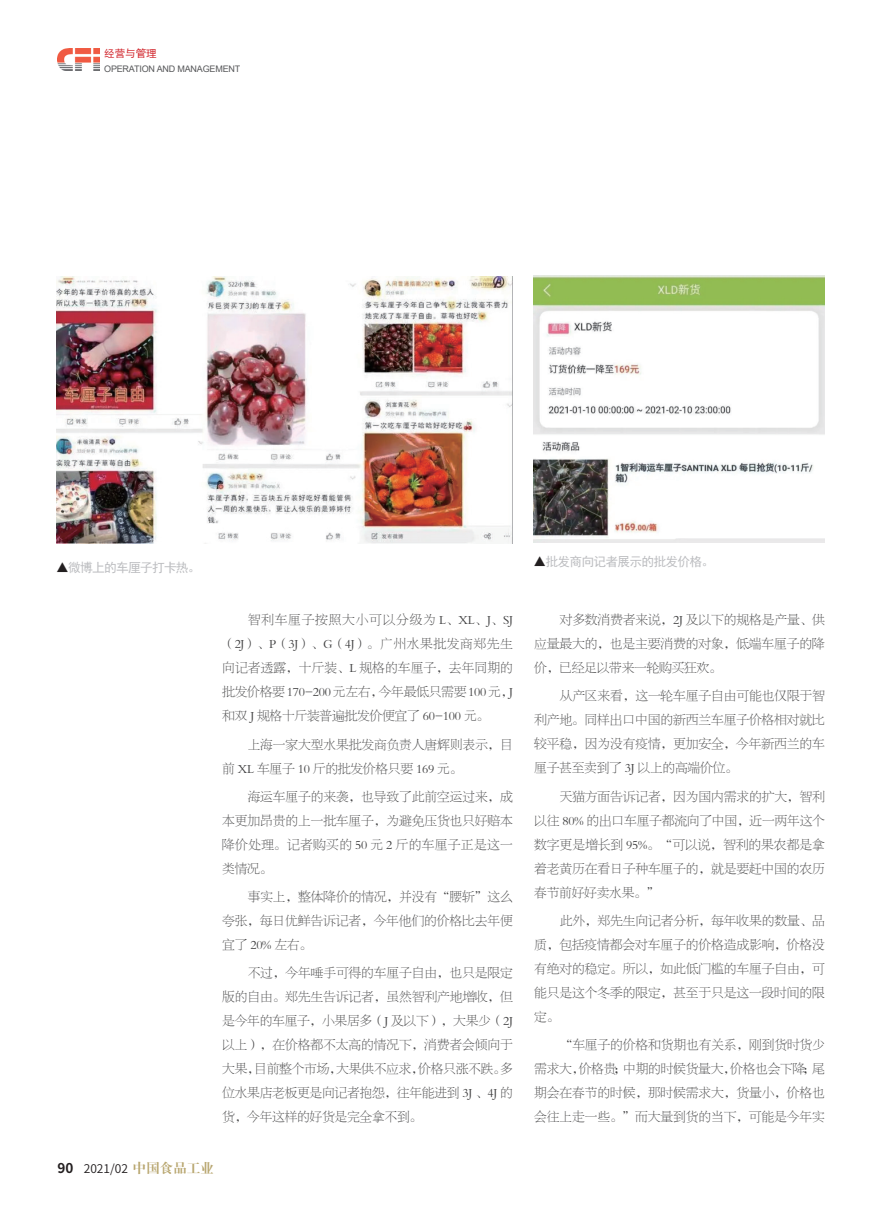
<style>
.page{position:relative;width:893px;height:1212px;background:#fff}
.page>*{position:absolute;margin:0;border:0;box-sizing:border-box;transform-origin:0 0}
.t1{font:12.75px/24px "FZBSK GBK1 0";letter-spacing:-.01em;color:#3e3e3f;text-align:justify}
.t2{font:12.75px "Sim Hei";letter-spacing:-.06em;color:#bcbdc0}
.t3{font:12px "Source Han Sans CN";color:#231f20}
.t4{font:10.5px "Sim Hei";color:#d1232a}
.t5{font:9px "Arial";letter-spacing:-.02em;color:#57585a}
.s1{color:#231f20}
.s2{font-weight:700;font-size:13.5px}
.s3{font-family:"H Ya 4 gj";font-size:13.5px;color:#b8a66f}
</style>
<div class="page">
<img style="left:57px;top:49px;width:42px;height:21px">
<img style="left:56px;top:276px;width:457px;height:268px">
<img style="left:534px;top:276px;width:291px;height:267px">
<p class="t4" style="left:104px;top:48px;width:54px">经营与管理</p>
<p class="t5" style="left:104px;top:62px;width:138px">OPERATION AND MANAGEMENT</p>
<p class="t2" style="left:56px;top:561px;width:146px"><span class="s1">▲</span>微博上的车厘子打卡热。</p>
<p class="t1" style="left:222px;top:608px;width:293px;text-indent:26px">智利车厘子按照大小可以分级为 L、XL、J、SJ（2J）、P（3J）、G（4J）。广州水果批发商郑先生向记者透露，十斤装、L 规格的车厘子，去年同期的批发价格要 170-200 元左右，今年最低只需要 100 元，J和双 J 规格十斤装普遍批发价便宜了 60-100 元。</p>
<p class="t1" style="left:222px;top:732px;width:292px;text-indent:26px">上海一家大型水果批发商负责人唐辉则表示，目前 XL 车厘子 10 斤的批发价格只要 169 元。</p>
<p class="t1" style="left:222px;top:785px;width:292px;text-indent:26px">海运车厘子的来袭，也导致了此前空运过来，成本更加昂贵的上一批车厘子，为避免压货也只好赔本降价处理。记者购买的 50 元 2 斤的车厘子正是这一类情况。</p>
<p class="t1" style="left:222px;top:885px;width:292px;text-indent:26px">事实上，整体降价的情况，并没有“腰斩”这么夸张，每日优鲜告诉记者，今年他们的价格比去年便宜了 20% 左右。</p>
<p class="t1" style="left:222px;top:961px;width:292px;text-indent:26px">不过，今年唾手可得的车厘子自由，也只是限定版的自由。郑先生告诉记者，虽然智利产地增收，但是今年的车厘子，小果居多（J 及以下），大果少（2J以上），在价格都不太高的情况下，消费者会倾向于大果，目前整个市场，大果供不应求，价格只涨不跌。多位水果店老板更是向记者抱怨，往年能进到 3J 、4J 的货，今年这样的好货是完全拿不到。</p>
<p class="t3" style="left:58px;top:1161px;width:158px"><span class="s2">90</span> 2021/02 <span class="s3">中国食品工业</span></p>
<p class="t2" style="left:534px;top:555px;width:182px"><span class="s1">▲</span>批发商向记者展示的批发价格。</p>
<p class="t1" style="left:534px;top:608px;width:292px;text-indent:26px">对多数消费者来说，2J 及以下的规格是产量、供应量最大的，也是主要消费的对象，低端车厘子的降价，已经足以带来一轮购买狂欢。</p>
<p class="t1" style="left:534px;top:684px;width:292px;text-indent:26px">从产区来看，这一轮车厘子自由可能也仅限于智利产地。同样出口中国的新西兰车厘子价格相对就比较平稳，因为没有疫情，更加安全，今年新西兰的车厘子甚至卖到了 3J 以上的高端价位。</p>
<p class="t1" style="left:534px;top:785px;width:292px;text-indent:26px">天猫方面告诉记者，因为国内需求的扩大，智利以往 80% 的出口车厘子都流向了中国，近一两年这个数字更是增长到 95%。“可以说，智利的果农都是拿着老黄历在看日子种车厘子的，就是要赶中国的农历春节前好好卖水果。”</p>
<p class="t1" style="left:534px;top:909px;width:292px;text-indent:26px">此外，郑先生向记者分析，每年收果的数量、品质，包括疫情都会对车厘子的价格造成影响，价格没有绝对的稳定。所以，如此低门槛的车厘子自由，可能只是这个冬季的限定，甚至于只是这一段时间的限定。</p>
<p class="t1" style="left:534px;top:1033px;width:292px;text-indent:26px">“车厘子的价格和货期也有关系，刚到货时货少需求大，价格贵；中期的时候货量大，价格也会下降；尾期会在春节的时候，那时候需求大，货量小，价格也会往上走一些。”而大量到货的当下，可能是今年实</p>
</div>
